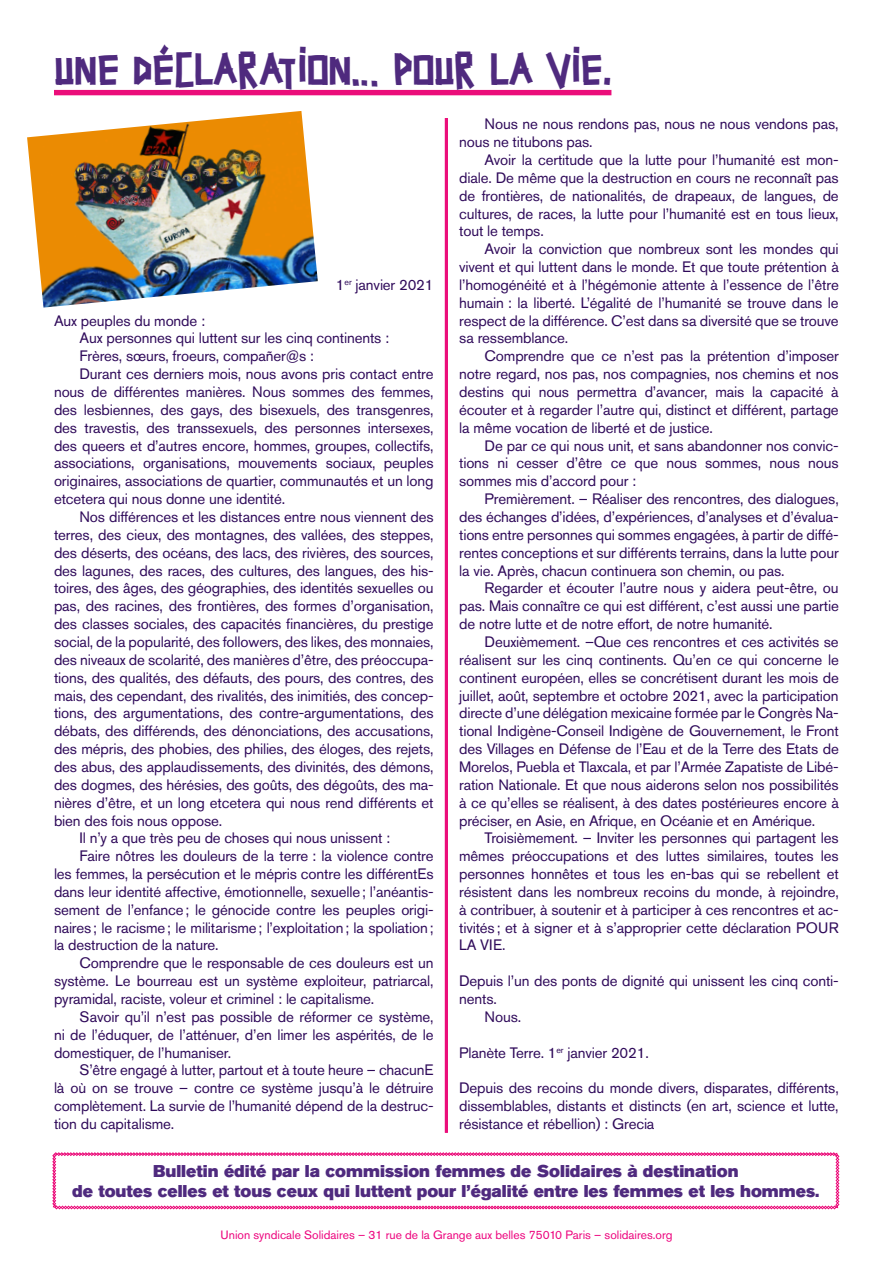
<style>
.page{position:relative;width:893px;height:1263px;background:#fff}
.page>*{position:absolute;margin:0;border:0;box-sizing:border-box;transform-origin:0 0}
.Titre_style_2{font:40.5px "Solidaire Manif";color:#4f2a7e}
.encadré_fin{font:16.95px/20.4px "Akzidenz Grotesk Std Super";color:#4f2a7e;text-align:center}
.Style_de_paragraphe{font:15px/17.9px "Akzidenz Grotesk Std";letter-spacing:-.01em;color:#2f0a5a;text-align:justify}
.t1{font:12px "Akzidenz Grotesk Std";color:#ed027d}
</style>
<div class="page">
<svg style="left:53px;top:1152px;width:786px;height:57px"></svg>
<hr style="left:445px;top:118px;width:3px;height:1015px;background:#eb0e7a">
<img style="left:27px;top:111px;width:291px;height:197px">
<div style="left:54px;top:90px;width:557px;height:5px;background:#eb0e7a"></div>
<p class="Titre_style_2" style="left:54px;top:42px;width:559px">UNE DÉCLARATION… POUR LA VIE.</p>
<p class="Style_de_paragraphe" style="left:336px;top:276px;width:99px">1<sup>er</sup> janvier 2021</p>
<p class="Style_de_paragraphe" style="left:54px;top:311px;width:153px">Aux peuples du monde :</p>
<p class="Style_de_paragraphe" style="left:80px;top:329px;width:311px">Aux personnes qui luttent sur les cinq continents :</p>
<p class="Style_de_paragraphe" style="left:80px;top:347px;width:236px">Frères, sœurs, froeurs, compañer@s :</p>
<p class="Style_de_paragraphe" style="left:54px;top:365px;width:381px;text-indent:26px">Durant ces derniers mois, nous avons pris contact entre nous de différentes manières. Nous sommes des femmes, des lesbiennes, des gays, des bisexuels, des transgenres, des travestis, des transsexuels, des personnes intersexes, des queers et d’autres encore, hommes, groupes, collectifs, associations, organisations, mouvements sociaux, peuples originaires, associations de quartier, communautés et un long etcetera qui nous donne une identité.</p>
<p class="Style_de_paragraphe" style="left:54px;top:508px;width:381px;text-indent:26px">Nos différences et les distances entre nous viennent des terres, des cieux, des montagnes, des vallées, des steppes, des déserts, des océans, des lacs, des rivières, des sources, des lagunes, des races, des cultures, des langues, des his&shy;toires, des âges, des géographies, des identités sexuelles ou pas, des racines, des frontières, des formes d’organisation, des classes sociales, des capacités financières, du prestige social, de la popularité, des followers, des likes, des monnaies, des niveaux de scolarité, des manières d’être, des préoccupa&shy;tions, des qualités, des défauts, des pours, des contres, des mais, des cependant, des rivalités, des inimitiés, des concep&shy;tions, des argumentations, des contre-argumentations, des débats, des différends, des dénonciations, des accusations, des mépris, des phobies, des philies, des éloges, des rejets, des abus, des applaudissements, des divinités, des démons, des dogmes, des hérésies, des goûts, des dégoûts, des ma&shy;nières d’être, et un long etcetera qui nous rend différents et bien des fois nous oppose.</p>
<p class="Style_de_paragraphe" style="left:80px;top:829px;width:312px">Il n’y a que très peu de choses qui nous unissent :</p>
<p class="Style_de_paragraphe" style="left:54px;top:847px;width:381px;text-indent:26px">Faire nôtres les douleurs de la terre : la violence contre les femmes, la persécution et le mépris contre les différentEs dans leur identité affective, émotionnelle, sexuelle; l’anéantis&shy;sement de l’enfance; le génocide contre les peuples origi&shy;naires; le racisme; le militarisme; l’exploitation; la spoliation; la destruction de la nature.</p>
<p class="Style_de_paragraphe" style="left:54px;top:954px;width:381px;text-indent:26px">Comprendre que le responsable de ces douleurs est un système. Le bourreau est un système exploiteur, patriarcal, pyramidal, raciste, voleur et criminel : le capitalisme.</p>
<p class="Style_de_paragraphe" style="left:54px;top:1007px;width:381px;text-indent:26px">Savoir qu’il n’est pas possible de réformer ce système, ni de l’éduquer, de l’atténuer, d’en limer les aspérités, de le domestiquer, de l’humaniser.</p>
<p class="Style_de_paragraphe" style="left:54px;top:1061px;width:381px;text-indent:26px">S’être engagé à lutter, partout et à toute heure – chacunE là où on se trouve – contre ce système jusqu’à le détruire complètement. La survie de l’humanité dépend de la destruc&shy;tion du capitalisme.</p>
<p class="Style_de_paragraphe" style="left:459px;top:115px;width:381px;text-indent:26px">Nous ne nous rendons pas, nous ne nous vendons pas, nous ne titubons pas.</p>
<p class="Style_de_paragraphe" style="left:459px;top:151px;width:381px;text-indent:26px">Avoir la certitude que la lutte pour l’humanité est mon&shy;diale. De même que la destruction en cours ne reconnaît pas de frontières, de nationalités, de drapeaux, de langues, de cultures, de races, la lutte pour l’humanité est en tous lieux, tout le temps.</p>
<p class="Style_de_paragraphe" style="left:459px;top:240px;width:381px;text-indent:26px">Avoir la conviction que nombreux sont les mondes qui vivent et qui luttent dans le monde. Et que toute prétention à l’homogénéité et à l’hégémonie attente à l’essence de l’être humain : la liberté. L’égalité de l’humanité se trouve dans le respect de la différence. C’est dans sa diversité que se trouve sa ressemblance.</p>
<p class="Style_de_paragraphe" style="left:459px;top:347px;width:381px;text-indent:26px">Comprendre que ce n’est pas la prétention d’imposer notre regard, nos pas, nos compagnies, nos chemins et nos destins qui nous permettra d’avancer, mais la capacité à écouter et à regarder l’autre qui, distinct et différent, partage la même vocation de liberté et de justice.</p>
<p class="Style_de_paragraphe" style="left:459px;top:436px;width:381px;text-indent:26px">De par ce qui nous unit, et sans abandonner nos convic&shy;tions ni cesser d’être ce que nous sommes, nous nous sommes mis d’accord pour :</p>
<p class="Style_de_paragraphe" style="left:459px;top:490px;width:381px;text-indent:26px">Premièrement. – Réaliser des rencontres, des dialogues, des échanges d’idées, d’expériences, d’analyses et d’évalua&shy;tions entre personnes qui sommes engagées, à partir de diffé&shy;rentes conceptions et sur différents terrains, dans la lutte pour la vie. Après, chacun continuera son chemin, ou pas.</p>
<p class="Style_de_paragraphe" style="left:459px;top:579px;width:381px;text-indent:26px">Regarder et écouter l’autre nous y aidera peut-être, ou pas. Mais connaître ce qui est différent, c’est aussi une partie de notre lutte et de notre effort, de notre humanité.</p>
<p class="Style_de_paragraphe" style="left:459px;top:633px;width:381px;text-indent:26px">Deuxièmement. –Que ces rencontres et ces activités se réalisent sur les cinq continents. Qu’en ce qui concerne le continent européen, elles se concrétisent durant les mois de juillet, août, septembre et octobre 2021, avec la participation directe d’une délégation mexicaine formée par le Congrès Na&shy;tional Indigène-Conseil Indigène de Gouvernement, le Front des Villages en Défense de l’Eau et de la Terre des Etats de Morelos, Puebla et Tlaxcala, et par l’Armée Zapatiste de Libé&shy;ration Nationale. Et que nous aiderons selon nos possibilités à ce qu’elles se réalisent, à des dates postérieures encore à préciser, en Asie, en Afrique, en Océanie et en Amérique.</p>
<p class="Style_de_paragraphe" style="left:459px;top:829px;width:381px;text-indent:26px">Troisièmement. – Inviter les personnes qui partagent les mêmes préoccupations et des luttes similaires, toutes les personnes honnêtes et tous les en-bas qui se rebellent et résistent dans les nombreux recoins du monde, à rejoindre, à contribuer, à soutenir et à participer à ces rencontres et ac&shy;tivités; et à signer et à s’approprier cette déclaration POUR LA VIE.</p>
<p class="Style_de_paragraphe" style="left:459px;top:972px;width:381px">Depuis l’un des ponts de dignité qui unissent les cinq conti&shy;nents.</p>
<p class="Style_de_paragraphe" style="left:485px;top:1007px;width:38px">Nous.</p>
<p class="Style_de_paragraphe" style="left:459px;top:1043px;width:191px">Planète Terre. 1<sup>er</sup> janvier 2021.</p>
<p class="Style_de_paragraphe" style="left:459px;top:1079px;width:381px">Depuis des recoins du monde divers, disparates, différents, dissemblables, distants et distincts (en art, science et lutte, résistance et rébellion) : Grecia</p>
<p class="encadré_fin" style="left:72px;top:1161px;width:749px">Bulletin édité par la commission femmes de Solidaires à destination<br>de toutes celles et tous ceux qui luttent pour l’égalité entre les femmes et les hommes.</p>
<p class="t1" style="left:220px;top:1228px;width:454px">Union syndicale Solidaires – 31 rue de la Grange aux belles 75010 Paris – solidaires.org</p>
</div>
